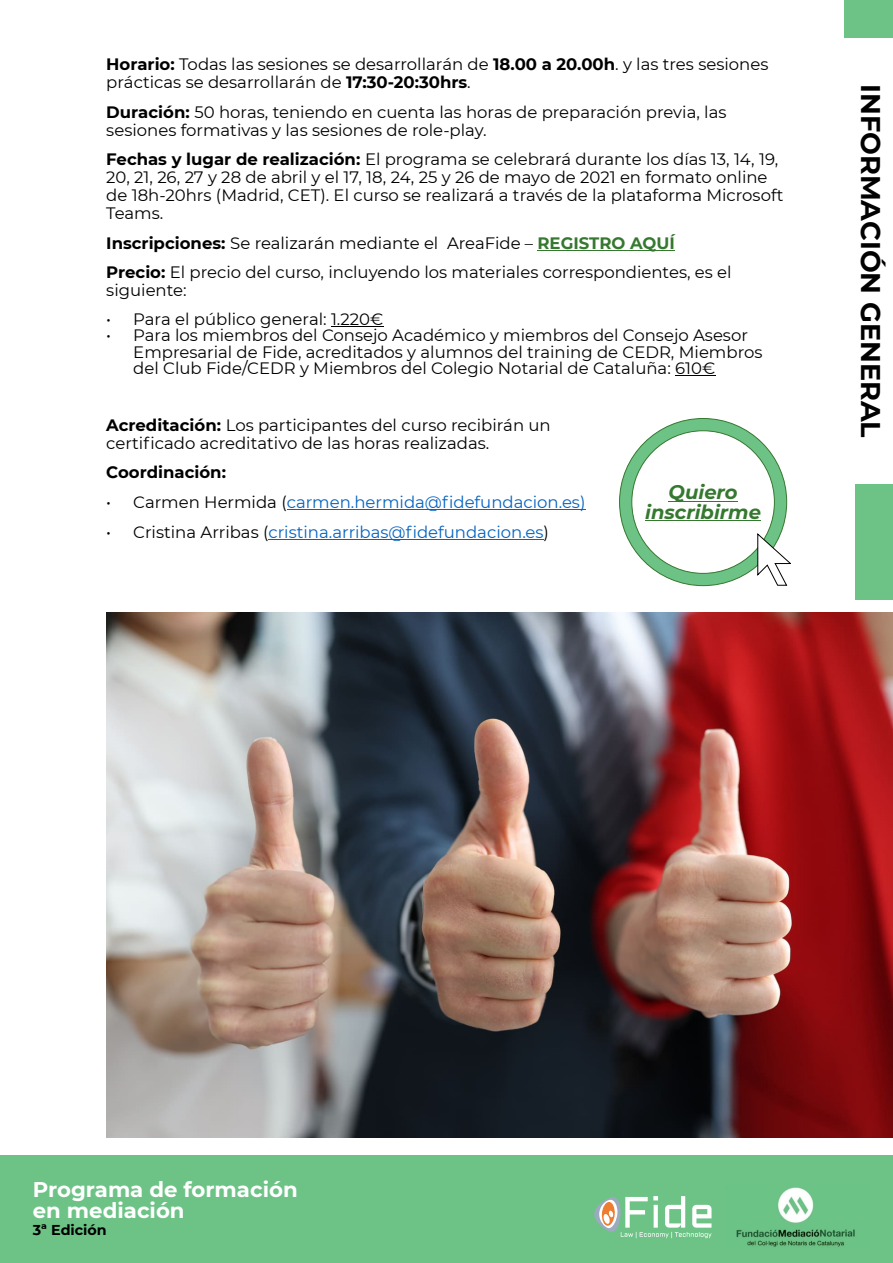
<style>
.page{position:relative;width:893px;height:1263px;background:#fff}
.page>*{position:absolute;margin:0;border:0;box-sizing:border-box;transform-origin:0 0}
.t1{font:700 27px "Montserrat";color:#000}
.t2{font:700 21.3px/21.3px "Montserrat";color:#fff}
.t3{font:italic 700 19.5px/19.5px "Montserrat";color:#35782f;text-align:center}
.t4{font:16.5px/17.9px "Montserrat";color:#000}
.t5{font:16.5px "Montserrat";color:#0563c1}
.t6{font:700 16.5px "Montserrat";color:#000}
.t7{font:700 14.25px "Montserrat";color:#000}
.s1{font-weight:700}
.s2{font-weight:700;color:#35782f}
.s3{color:#000}
</style>
<div class="page">
<div style="left:844px;top:0;width:49px;height:37px;background:#6dc386"></div>
<div style="left:856px;top:484px;width:37px;height:116px;background:#6dc386"></div>
<div style="left:0;top:1156px;width:893px;height:107px;background:#6dc386"></div>
<img style="left:106px;top:612px;width:787px;height:525px">
<hr style="left:537px;top:250px;width:138px;height:1px;background:#35782f">
<hr style="left:331px;top:326px;width:52px;height:1px;background:#000">
<hr style="left:675px;top:375px;width:40px;height:1px;background:#000">
<img style="left:736px;top:1187px;width:119px;height:60px">
<svg style="left:594px;top:1196px;width:118px;height:42px"></svg>
<svg style="left:619px;top:418px;width:172px;height:168px"></svg>
<hr style="left:287px;top:509px;width:298px;height:1px;background:#0563c1">
<hr style="left:268px;top:539px;width:276px;height:1px;background:#0563c1">
<p class="t4" style="left:106px;top:55px;width:664px"><span class="s1">Horario:</span> Todas las sesiones se desarrollarán de <span class="s1">18.00 a 20.00h</span>. y las tres sesiones prácticas se desarrollarán de <span class="s1">17:30-20:30hrs</span>.</p>
<p class="t4" style="left:106px;top:103px;width:622px"><span class="s1">Duración:</span> 50 horas, teniendo en cuenta las horas de preparación previa, las sesiones formativas y las sesiones de role-play.</p>
<p class="t4" style="left:106px;top:151px;width:678px"><span class="s1">Fechas y lugar de realización:</span> El programa se celebrará durante los días 13, 14, 19, 20, 21, 26, 27 y 28 de abril y el 17, 18, 24, 25 y 26 de mayo de 2021 en formato online de 18h-20hrs (Madrid, CET). El curso se realizará a través de la plataforma Microsoft Teams.</p>
<p class="t4" style="left:106px;top:228px;width:627px;line-height:29.8px"><span class="s1">Inscripciones:</span> Se realizarán mediante el AreaFide – <span class="s2">REGISTRO AQUÍ<br></span><span class="s1">Precio:</span> El precio del curso, incluyendo los materiales correspondientes, es el</p>
<p class="t4" style="left:106px;top:281px;width:82px">siguiente:</p>
<p class="t4" style="left:106px;top:310px;width:279px">• Para el público general: 1.220€</p>
<p class="t4" style="left:133px;top:327px;width:631px;line-height:16.5px;text-indent:-27px">• Para los miembros del Consejo Académico y miembros del Consejo Asesor<br>Empresarial de Fide, acreditados y alumnos del training de CEDR, Miembros del Club Fide/CEDR y Miembros del Colegio Notarial de Cataluña: 610€</p>
<p class="t4" style="left:106px;top:416px;width:446px"><span class="s1">Acreditación:</span> Los participantes del curso recibirán un certificado acreditativo de las horas realizadas.</p>
<p class="t6" style="left:106px;top:462px;width:121px">Coordinación:</p>
<p class="t5" style="left:106px;top:492px;width:481px"><span class="s3">• Carmen Hermida (</span>carmen.hermida@fidefundacion.es)</p>
<p class="t5" style="left:106px;top:522px;width:444px"><span class="s3">• Cristina Arribas (</span>cristina.arribas@fidefundacion.es<span class="s3">)</span></p>
<p class="t3" style="left:645px;top:483px;width:117px">Quiero inscribirme</p>
<h1 class="t1" style="left:887px;top:84px;width:355px;rotate:90deg">INFORMACIÓN GENERAL</h1>
<p class="t2" style="left:33px;top:1178px;width:267px">Programa de formación en mediación</p>
<p class="t7" style="left:33px;top:1221px;width:76px">3ª Edición</p>
</div>
